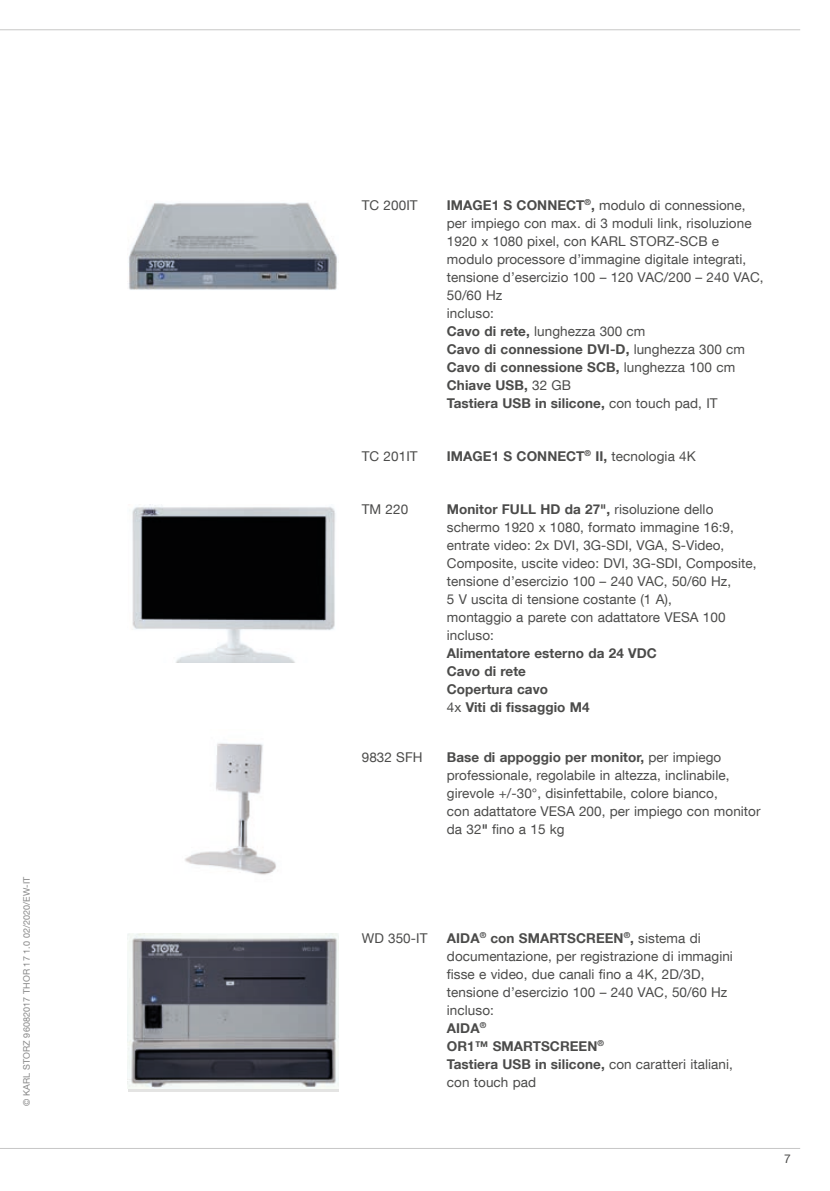
<style>
.page{position:relative;width:830px;height:1191px;background:#fff}
.page>*{position:absolute;margin:0;border:0;box-sizing:border-box;transform-origin:0 0}
.t1{font:13.5px/18px "KS Helvetica Neue";letter-spacing:.005em;color:#4b4b4a}
.t2{font:700 13.5px/18px "KS Helvetica Neue";letter-spacing:.005em;color:#4b4b4a}
.t3{font:12px "KS Helvetica Neue";color:#4b4b4a}
.t4{font:9px "KS Helvetica Neue";letter-spacing:.01em;color:#878787}
.t5{font:700 8.1px "KS Helvetica Neue";color:#4b4b4a}
.s1{font-weight:700}
.s2{font-weight:400}
</style>
<div class="page">
<hr style="left:0;top:29px;width:799px;height:1px;background:#c7c7c6">
<hr style="left:0;top:1148px;width:799px;height:1px;background:#c7c7c6">
<img style="left:128px;top:202px;width:209px;height:88px">
<img style="left:132px;top:504px;width:204px;height:159px">
<img style="left:185px;top:743px;width:91px;height:132px">
<img style="left:128px;top:933px;width:210px;height:155px">
<p class="t4" style="left:21px;top:1106px;width:231px;rotate:-90deg">© KARL STORZ 96082017 THOR 17 1.0 02/2020/EW-IT</p>
<p class="t1" style="left:361px;top:196px;width:57px">TC 200IT</p>
<p class="t1" style="left:446px;top:196px;width:318px"><span class="s1">IMAGE1 S CONNECT</span><sup>®</sup><span class="s1">,</span> modulo di connessione, per impiego con max. di 3 moduli link, risoluzione 1920 x 1080 pixel, con KARL STORZ-SCB e modulo processore d’immagine digitale integrati, tensione d’esercizio 100 – 120 VAC/200 – 240 VAC, 50/60 Hz<br>incluso:<br><span class="s1">Cavo di rete,</span> lunghezza 300 cm<br><span class="s1">Cavo di connessione DVI-D,</span> lunghezza 300 cm <span class="s1">Cavo di connessione SCB,</span> lunghezza 100 cm <span class="s1">Chiave USB,</span> 32 GB<br><span class="s1">Tastiera USB in silicone,</span> con touch pad, IT</p>
<p class="t1" style="left:361px;top:447px;width:57px">TC 201IT</p>
<p class="t2" style="left:446px;top:446px;width:250px">IMAGE1 S CONNECT<sup>®</sup> II, <span class="s2">tecnologia 4K</span></p>
<p class="t1" style="left:361px;top:500px;width:48px">TM 220</p>
<p class="t1" style="left:446px;top:500px;width:311px"><span class="s1">Monitor FULL HD da 27",</span> risoluzione dello schermo 1920 x 1080, formato immagine 16:9, entrate video: 2x DVI, 3G-SDI, VGA, S-Video, Composite, uscite video: DVI, 3G-SDI, Composite, tensione d’esercizio 100 – 240 VAC, 50/60 Hz,<br>5 V uscita di tensione costante (1 A),<br>montaggio a parete con adattatore VESA 100 incluso:</p>
<p class="t2" style="left:446px;top:644px;width:211px">Alimentatore esterno da 24 VDC<br>Cavo di rete<br>Copertura cavo<br><span class="s2">4x</span> Viti di fissaggio M4</p>
<p class="t1" style="left:361px;top:747px;width:62px">9832 SFH</p>
<p class="t1" style="left:446px;top:747px;width:315px"><span class="s1">Base di appoggio per monitor,</span> per impiego professionale, regolabile in altezza, inclinabile, girevole +/-30°, disinfettabile, colore bianco,<br>con adattatore VESA 200, per impiego con monitor da 32<span class="s1">"</span> fino a 15 kg</p>
<p class="t1" style="left:361px;top:928px;width:67px">WD 350-IT</p>
<p class="t1" style="left:446px;top:928px;width:287px"><span class="s1">AIDA</span><sup>®</sup> <span class="s1">con SMARTSCREEN</span><sup>®</sup><span class="s1">,</span> sistema di documentazione, per registrazione di immagini fisse e video, due canali fino a 4K, 2D/3D, tensione d’esercizio 100 – 240 VAC, 50/60 Hz incluso:<br><span class="s1">AIDA</span><sup>®<br></sup><span class="s1">OR1™ Smart</span></p>
<p class="t2" style="left:541px;top:1036px;width:20px">Screen</p>
<p class="t5" style="left:597px;top:1038px;width:8px">®</p>
<p class="t1" style="left:446px;top:1054px;width:287px"><span class="s1">Tastiera USB in silicone,</span> con caratteri italiani, con touch pad</p>
<p class="t3" style="left:783px;top:1151px;width:8px">7</p>
</div>
